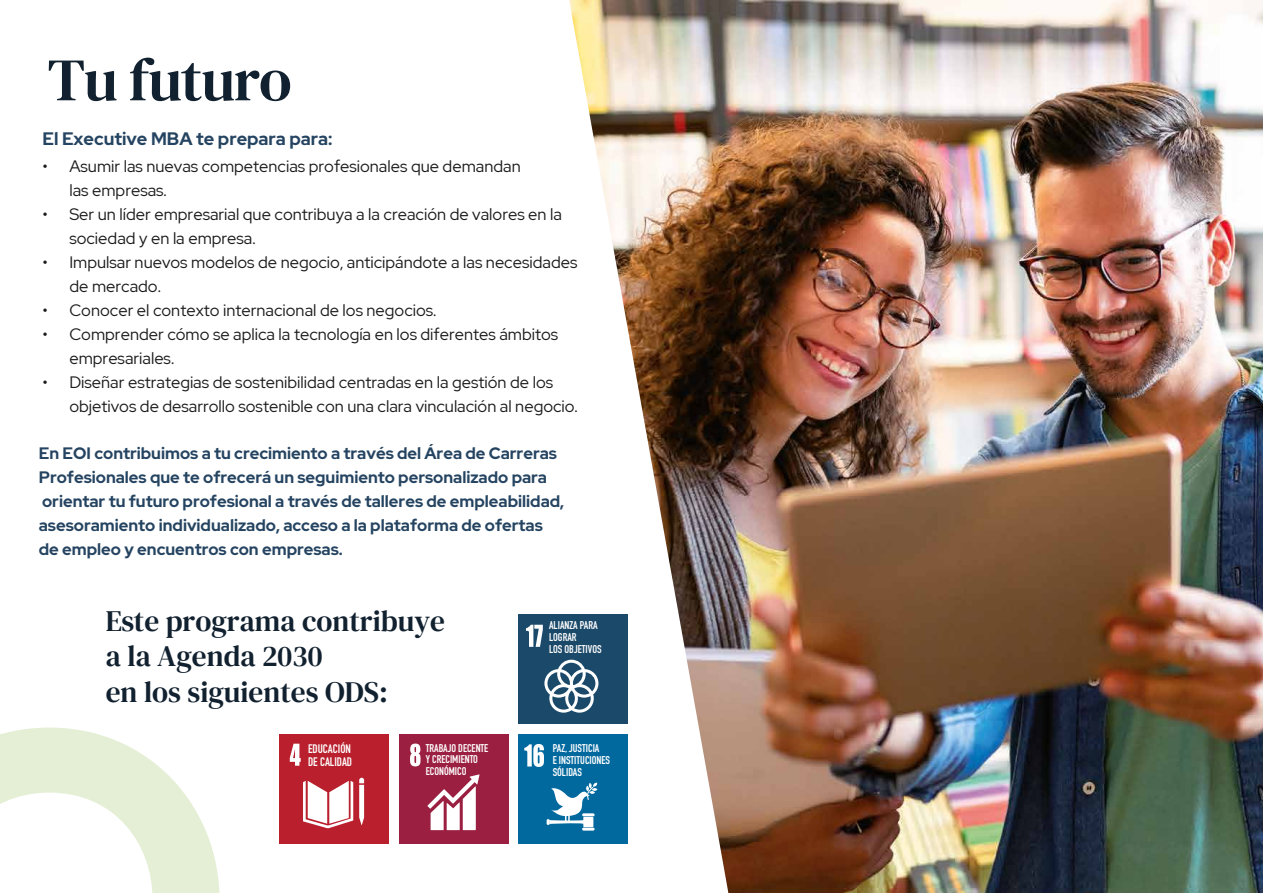
<style>
.page{position:relative;width:1263px;height:893px;background:#fff}
.page>*{position:absolute;margin:0;border:0;box-sizing:border-box;transform-origin:0 0}
.t1{font:60.15px "DM Serif Text";letter-spacing:-.02em;color:#11212f}
.t2{font:29.4px/35.4px "DM Serif Text";color:#11212f}
.t3{font:700 18px "Red Hat Display";color:#254461}
.t4{font:16.5px/24px "Red Hat Display";color:#1a1a1a}
.t5{font:700 16.5px/24px "Red Hat Display";color:#254461}
.t6{font:700 12.15px/12.9px "DIN Condensed";color:#fff}
.t7{font:700 11.1px/11.7px "DIN Condensed";color:#fff}
</style>
<div class="page">
<img style="left:569px;top:0;width:694px;height:893px">
<div style="left:279px;top:734px;width:109px;height:109px;background:#b91f2c"></div>
<svg style="left:290px;top:744px;width:11px;height:22px"></svg>
<svg style="left:303px;top:781px;width:50px;height:47px"></svg>
<svg style="left:359px;top:778px;width:5px;height:47px"></svg>
<div style="left:399px;top:734px;width:109px;height:109px;background:#9b1f41"></div>
<svg style="left:410px;top:744px;width:10px;height:22px"></svg>
<svg style="left:427px;top:774px;width:52px;height:56px"></svg>
<div style="left:518px;top:734px;width:110px;height:110px;background:#02699f"></div>
<svg style="left:524px;top:744px;width:20px;height:23px"></svg>
<svg style="left:547px;top:782px;width:50px;height:49px"></svg>
<div style="left:518px;top:614px;width:110px;height:110px;background:#1a4969"></div>
<svg style="left:526px;top:625px;width:17px;height:22px"></svg>
<svg style="left:544px;top:660px;width:54px;height:53px"></svg>
<svg style="left:0;top:727px;width:220px;height:166px"></svg>
<h1 class="t1" style="left:48px;top:45px;width:246px">Tu futuro</h1>
<p class="t3" style="left:42px;top:127px;width:292px">El Executive MBA te prepara para:</p>
<p class="t4" style="left:69px;top:154px;width:453px;text-indent:-27px">• Asumir las nuevas competencias profesionales que demandan las empresas.</p>
<p class="t4" style="left:69px;top:202px;width:494px;text-indent:-27px">• Ser un líder empresarial que contribuya a la creación de valores en la sociedad y en la empresa.</p>
<p class="t4" style="left:69px;top:250px;width:509px;text-indent:-27px">• Impulsar nuevos modelos de negocio, anticipándote a las necesidades de mercado.</p>
<p class="t4" style="left:42px;top:298px;width:396px">• Conocer el contexto internacional de los negocios.</p>
<p class="t4" style="left:69px;top:322px;width:490px;text-indent:-27px">• Comprender cómo se aplica la tecnología en los diferentes ámbitos empresariales.</p>
<p class="t4" style="left:69px;top:370px;width:510px;text-indent:-27px">• Diseñar estrategias de sostenibilidad centradas en la gestión de los objetivos de desarrollo sostenible con una clara vinculación al negocio.</p>
<p class="t5" style="left:39px;top:441px;width:527px">En EOI contribuimos a tu crecimiento a través del Área de Carreras Profesionales que te ofrecerá un seguimiento personalizado para orientar tu futuro profesional a través de talleres de empleabilidad, asesoramiento individualizado, acceso a la plataforma de ofertas de empleo y encuentros con empresas.</p>
<h2 class="t2" style="left:106px;top:604px;width:341px">Este programa contribuye a la Agenda 2030<br>en los siguientes ODS:</h2>
<p class="t7" style="left:549px;top:619px;width:54px">ALIANZA PARA<br>LOGRAR<br>LOS OBJETIVOS</p>
<p class="t6" style="left:308px;top:742px;width:46px">EDUCACIÓN<br>DE CALIDAD</p>
<p class="t7" style="left:426px;top:742px;width:64px">TRABAJO DECENTE<br>Y CRECIMIENTO<br>ECONÓMICO</p>
<p class="t7" style="left:553px;top:743px;width:59px">PAZ, JUSTICIA<br>E INSTITUCIONES<br>SÓLIDAS</p>
</div>
